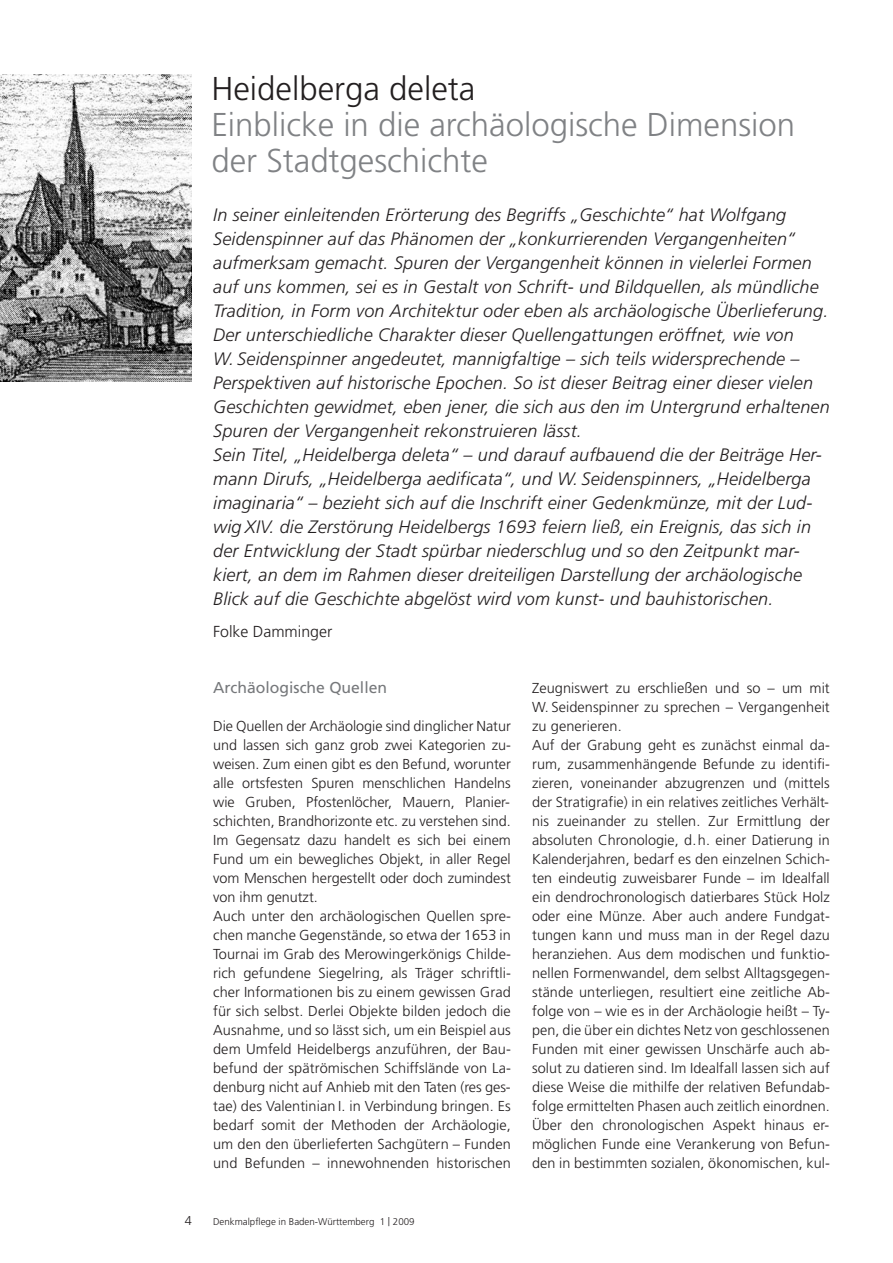
<style>
.page{position:relative;width:893px;height:1263px;background:#fff}
.page>*{position:absolute;margin:0;border:0;box-sizing:border-box;transform-origin:0 0}
.t1{font:300 33px/36px "Frutiger";color:#808285}
.t2{font:italic 300 18px/24px "Frutiger";letter-spacing:.01em;color:#231f20}
.t3{font:300 15.9px "Frutiger";color:#231f20}
.t4{font:15.75px "Frutiger";color:#76787b}
.t5{font:300 14.4px/19px "Frutiger";letter-spacing:.005em;color:#231f20}
.t6{font:300 12.75px "Frutiger";color:#231f20}
.t7{font:300 9.75px "Frutiger";color:#231f20}
.s1{color:#231f20}
.s2{font-size:12px}
</style>
<div class="page">
<img style="left:0;top:75px;width:192px;height:306px">
<p class="t1" style="left:211px;top:73px;width:585px"><span class="s1">Heidelberga deleta<br></span>Einblicke in die archäologische Dimension der Stadtgeschichte</p>
<p class="t2" style="left:213px;top:204px;width:618px">In seiner einleitenden Erörterung des Begriffs „Geschichte“ hat Wolfgang Seidenspinner auf das Phänomen der „konkurrierenden Vergangenheiten“ aufmerksam gemacht. Spuren der Vergangenheit können in vielerlei Formen auf uns kommen, sei es in Gestalt von Schrift- und Bildquellen, als mündliche Tradition, in Form von Architektur oder eben als archäologische Überlieferung.<br>Der unterschiedliche Charakter dieser Quellengattungen eröffnet, wie von<br>W. Seidenspinner angedeutet, mannigfaltige – sich teils widersprechende – Perspektiven auf historische Epochen. So ist dieser Beitrag einer dieser vielen Geschichten gewidmet, eben jener, die sich aus den im Untergrund erhaltenen Spuren der Vergangenheit rekonstruieren lässt.<br>Sein Titel, „Heidelberga deleta“ – und darauf aufbauend die der Beiträge Her&shy;mann Dirufs, „Heidelberga aedificata“, und W. Seidenspinners, „Heidelberga imaginaria“ – bezieht sich auf die Inschrift einer Gedenkmünze, mit der Lud&shy;wig XIV. die Zerstörung Heidelbergs 1693 feiern ließ, ein Ereignis, das sich in der Entwicklung der Stadt spürbar niederschlug und so den Zeitpunkt mar&shy;kiert, an dem im Rahmen dieser dreiteiligen Darstellung der archäologische Blick auf die Geschichte abgelöst wird vom kunst- und bauhistorischen.</p>
<p class="t3" style="left:213px;top:625px;width:121px">Folke Damminger</p>
<p class="t4" style="left:213px;top:681px;width:175px">Archäologische Quellen</p>
<p class="t5" style="left:213px;top:718px;width:299px">Die Quellen der Archäologie sind dinglicher Natur und lassen sich ganz grob zwei Kategorien zu&shy;weisen. Zum einen gibt es den Befund, worunter alle ortsfesten Spuren menschlichen Handelns wie Gruben, Pfostenlöcher, Mauern, Planier&shy;schichten, Brandhorizonte etc. zu verstehen sind.<br>Im Gegensatz dazu handelt es sich bei einem Fund um ein bewegliches Objekt, in aller Regel vom Menschen hergestellt oder doch zumindest von ihm genutzt.<br>Auch unter den archäologischen Quellen spre&shy;chen manche Gegenstände, so etwa der 1653 in Tournai im Grab des Merowingerkönigs Childe&shy;rich gefundene Siegelring, als Träger schriftli&shy;cher Informationen bis zu einem gewissen Grad für sich selbst. Derlei Objekte bilden jedoch die Ausnahme, und so lässt sich, um ein Beispiel aus dem Umfeld Heidelbergs anzuführen, der Bau&shy;befund der spätrömischen Schiffslände von La&shy;denburg nicht auf Anhieb mit den Taten (res ges&shy;tae) des Valentinian I. in Verbindung bringen. Es bedarf somit der Methoden der Archäologie, um den den überlieferten Sachgütern – Funden und Befunden – innewohnenden historischen</p>
<p class="t6" style="left:185px;top:1215px;width:9px">4</p>
<p class="t7" style="left:213px;top:1217px;width:203px">Denkmalpflege in Baden-Württemberg 1 <span class="s2">|</span> 2009</p>
<p class="t5" style="left:532px;top:680px;width:299px">Zeugniswert zu erschließen und so – um mit W. Seidenspinner zu sprechen – Vergangenheit zu generieren.<br>Auf der Grabung geht es zunächst einmal da&shy;rum, zusammenhängende Befunde zu identifi&shy;zieren, voneinander abzugrenzen und (mittels der Stratigrafie) in ein relatives zeitliches Verhält&shy;nis zueinander zu stellen. Zur Ermittlung der absoluten Chronologie, d.h. einer Datierung in Kalenderjahren, bedarf es den einzelnen Schich&shy;ten eindeutig zuweisbarer Funde – im Idealfall ein dendrochronologisch datierbares Stück Holz oder eine Münze. Aber auch andere Fundgat&shy;tungen kann und muss man in der Regel dazu heranziehen. Aus dem modischen und funktio&shy;nellen Formenwandel, dem selbst Alltagsgegen&shy;stände unterliegen, resultiert eine zeitliche Ab&shy;folge von – wie es in der Archäologie heißt – Ty&shy;pen, die über ein dichtes Netz von geschlossenen Funden mit einer gewissen Unschärfe auch ab&shy;solut zu datieren sind. Im Idealfall lassen sich auf diese Weise die mithilfe der relativen Befundab&shy;folge ermittelten Phasen auch zeitlich einordnen.<br>Über den chronologischen Aspekt hinaus er&shy;möglichen Funde eine Verankerung von Befun&shy;den in bestimmten sozialen, ökonomischen, kul-</p>
</div>
